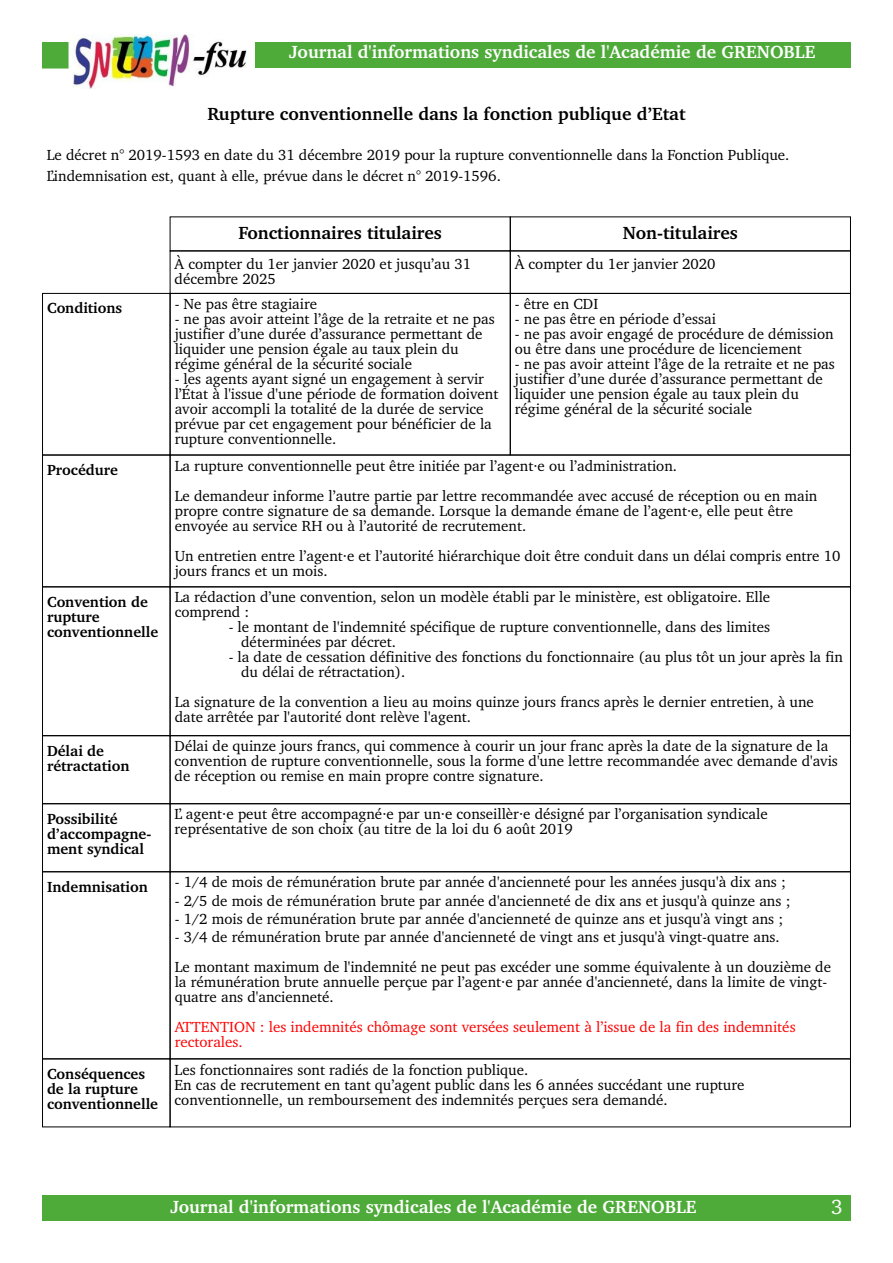
<style>
.page{position:relative;width:893px;height:1263px;background:#fff}
.page>*{position:absolute;margin:0;border:0;box-sizing:border-box;transform-origin:0 0}
.t1{font:21px "Charter BT";color:#fff}
.t2{font:700 18px "Charter BT";color:#fff}
.t3{font:700 18px "Charter BT";color:#000}
.t4{font:15px/15px "Charter BT";color:#000}
.t5{font:700 15px/15px "Charter BT";color:#000}
.t6{font:15px/15px "Charter BT";color:#f00}
</style>
<div class="page">
<div style="left:43px;top:1195px;width:782px;height:25px;background:#4eab39"></div>
<div style="left:255px;top:43px;width:595px;height:25px;background:#4eab39"></div>
<div style="left:43px;top:43px;width:25px;height:25px;background:#4eab39"></div>
<img style="left:72px;top:34px;width:175px;height:54px">
<div style="left:825px;top:1195px;width:25px;height:25px;background:#4eab39"></div>
<div style="left:170px;top:217px;width:341px;height:34px;border:1px solid #000"></div>
<div style="left:510px;top:217px;width:341px;height:34px;border:1px solid #000"></div>
<div style="left:42px;top:293px;width:128px;height:162px;border:1px solid #000"></div>
<div style="left:170px;top:293px;width:341px;height:162px;border:1px solid #000"></div>
<div style="left:510px;top:293px;width:341px;height:162px;border:1px solid #000"></div>
<div style="left:42px;top:455px;width:128px;height:132px;border:1px solid #000"></div>
<div style="left:170px;top:455px;width:681px;height:132px;border:1px solid #000"></div>
<div style="left:170px;top:586px;width:681px;height:150px;border:1px solid #000"></div>
<div style="left:170px;top:735px;width:681px;height:69px;border:1px solid #000"></div>
<div style="left:170px;top:803px;width:681px;height:69px;border:1px solid #000"></div>
<div style="left:170px;top:871px;width:681px;height:188px;border:1px solid #000"></div>
<div style="left:170px;top:1058px;width:681px;height:69px;border:1px solid #000"></div>
<div style="left:42px;top:586px;width:128px;height:150px;border:1px solid #000"></div>
<div style="left:42px;top:735px;width:128px;height:69px;border:1px solid #000"></div>
<div style="left:42px;top:803px;width:128px;height:69px;border:1px solid #000"></div>
<div style="left:42px;top:871px;width:129px;height:188px;border:1px solid #000"></div>
<div style="left:42px;top:1058px;width:128px;height:69px;border:1px solid #000"></div>
<p class="t2" style="left:289px;top:45px;width:528px">Journal d'informations syndicales de l'Académie de GRENOBLE</p>
<p class="t3" style="left:208px;top:106px;width:479px">Rupture conventionnelle dans la fonction publique d’Etat</p>
<p class="t4" style="left:47px;top:145px;width:744px;line-height:21px">Le décret n° 2019-1593 en date du 31 décembre 2019 pour la rupture conventionnelle dans la Fonction Publique.<br>L’indemnisation est, quant à elle, prévue dans le décret n° 2019-1596.</p>
<p class="t3" style="left:238px;top:226px;width:205px">Fonctionnaires titulaires</p>
<p class="t3" style="left:623px;top:226px;width:117px">Non-titulaires</p>
<p class="t4" style="left:175px;top:258px;width:298px">À compter du 1er janvier 2020 et jusqu’au 31 décembre 2025</p>
<p class="t4" style="left:515px;top:258px;width:202px">À compter du 1er janvier 2020</p>
<p class="t5" style="left:47px;top:302px;width:77px">Conditions</p>
<p class="t4" style="left:175px;top:298px;width:144px">- Ne pas être stagiaire</p>
<p class="t4" style="left:175px;top:313px;width:322px">- ne pas avoir atteint l’âge de la retraite et ne pas justifier d’une durée d’assurance permettant de liquider une pension égale au taux plein du régime général de la sécurité sociale</p>
<p class="t4" style="left:175px;top:373px;width:325px">- les agents ayant signé un engagement à servir l’État à l'issue d'une période de formation doivent avoir accompli la totalité de la durée de service prévue par cet engagement pour bénéficier de la rupture conventionnelle.</p>
<p class="t4" style="left:515px;top:298px;width:85px">- être en CDI</p>
<p class="t4" style="left:515px;top:313px;width:203px">- ne pas être en période d’essai</p>
<p class="t4" style="left:515px;top:328px;width:320px">- ne pas avoir engagé de procédure de démission ou être dans une procédure de licenciement</p>
<p class="t4" style="left:515px;top:358px;width:322px">- ne pas avoir atteint l’âge de la retraite et ne pas justifier d’une durée d’assurance permettant de liquider une pension égale au taux plein du régime général de la sécurité sociale</p>
<p class="t5" style="left:47px;top:464px;width:72px">Procédure</p>
<p class="t4" style="left:175px;top:452px;width:644px;line-height:30px">La rupture conventionnelle peut être initiée par l’agent∙e ou l’administration.<br>Le demandeur informe l’autre partie par lettre recommandée avec accusé de réception ou en main</p>
<p class="t4" style="left:175px;top:504px;width:620px">propre contre signature de sa demande. Lorsque la demande émane de l’agent∙e, elle peut être envoyée au service RH ou à l’autorité de recrutement.</p>
<p class="t4" style="left:175px;top:549px;width:667px">Un entretien entre l’agent∙e et l’autorité hiérarchique doit être conduit dans un délai compris entre 10 jours francs et un mois.</p>
<p class="t4" style="left:175px;top:591px;width:597px">La rédaction d’une convention, selon un modèle établi par le ministère, est obligatoire. Elle comprend :</p>
<p class="t4" style="left:241px;top:621px;width:530px;text-indent:-13px">- le montant de l'indemnité spécifique de rupture conventionnelle, dans des limites déterminées par décret.</p>
<p class="t4" style="left:241px;top:651px;width:603px;text-indent:-13px">- la date de cessation définitive des fonctions du fonctionnaire (au plus tôt un jour après la fin du délai de rétractation).</p>
<p class="t4" style="left:175px;top:696px;width:641px">La signature de la convention a lieu au moins quinze jours francs après le dernier entretien, à une date arrêtée par l'autorité dont relève l'agent.</p>
<p class="t4" style="left:175px;top:740px;width:665px">Délai de quinze jours francs, qui commence à courir un jour franc après la date de la signature de la convention de rupture conventionnelle, sous la forme d'une lettre recommandée avec demande d'avis de réception ou remise en main propre contre signature.</p>
<p class="t4" style="left:175px;top:808px;width:595px">L’ agent∙e peut être accompagné∙e par un∙e conseillèr∙e désigné par l’organisation syndicale représentative de son choix (au titre de la loi du 6 août 2019</p>
<p class="t4" style="left:175px;top:876px;width:613px">- 1/4 de mois de rémunération brute par année d'ancienneté pour les années jusqu'à dix ans ;</p>
<p class="t4" style="left:175px;top:894px;width:617px">- 2/5 de mois de rémunération brute par année d'ancienneté de dix ans et jusqu'à quinze ans ;</p>
<p class="t4" style="left:175px;top:912px;width:610px">- 1/2 mois de rémunération brute par année d'ancienneté de quinze ans et jusqu'à vingt ans ;</p>
<p class="t4" style="left:175px;top:922px;width:658px;line-height:30px">- 3/4 de rémunération brute par année d'ancienneté de vingt ans et jusqu'à vingt-quatre ans.<br>Le montant maximum de l'indemnité ne peut pas excéder une somme équivalente à un douzième de</p>
<p class="t4" style="left:175px;top:975px;width:654px">la rémunération brute annuelle perçue par l’agent∙e par année d'ancienneté, dans la limite de vingt&shy;quatre ans d'ancienneté.</p>
<p class="t6" style="left:175px;top:1020px;width:622px">ATTENTION : les indemnités chômage sont versées seulement à l’issue de la fin des indemnités rectorales.</p>
<p class="t4" style="left:175px;top:1063px;width:571px">Les fonctionnaires sont radiés de la fonction publique.<br>En cas de recrutement en tant qu’agent public dans les 6 années succédant une rupture conventionnelle, un remboursement des indemnités perçues sera demandé.</p>
<p class="t5" style="left:47px;top:595px;width:113px">Convention de rupture conventionnelle</p>
<p class="t5" style="left:47px;top:744px;width:84px">Délai de rétractation</p>
<p class="t5" style="left:47px;top:812px;width:106px">Possibilité d’accompagne&shy;ment syndical</p>
<p class="t5" style="left:47px;top:880px;width:102px">Indemnisation</p>
<p class="t5" style="left:47px;top:1067px;width:113px">Conséquences de la rupture conventionnelle</p>
<p class="t2" style="left:170px;top:1199px;width:528px">Journal d'informations syndicales de l'Académie de GRENOBLE</p>
<h1 class="t1" style="left:831px;top:1198px;width:13px">3</h1>
</div>
